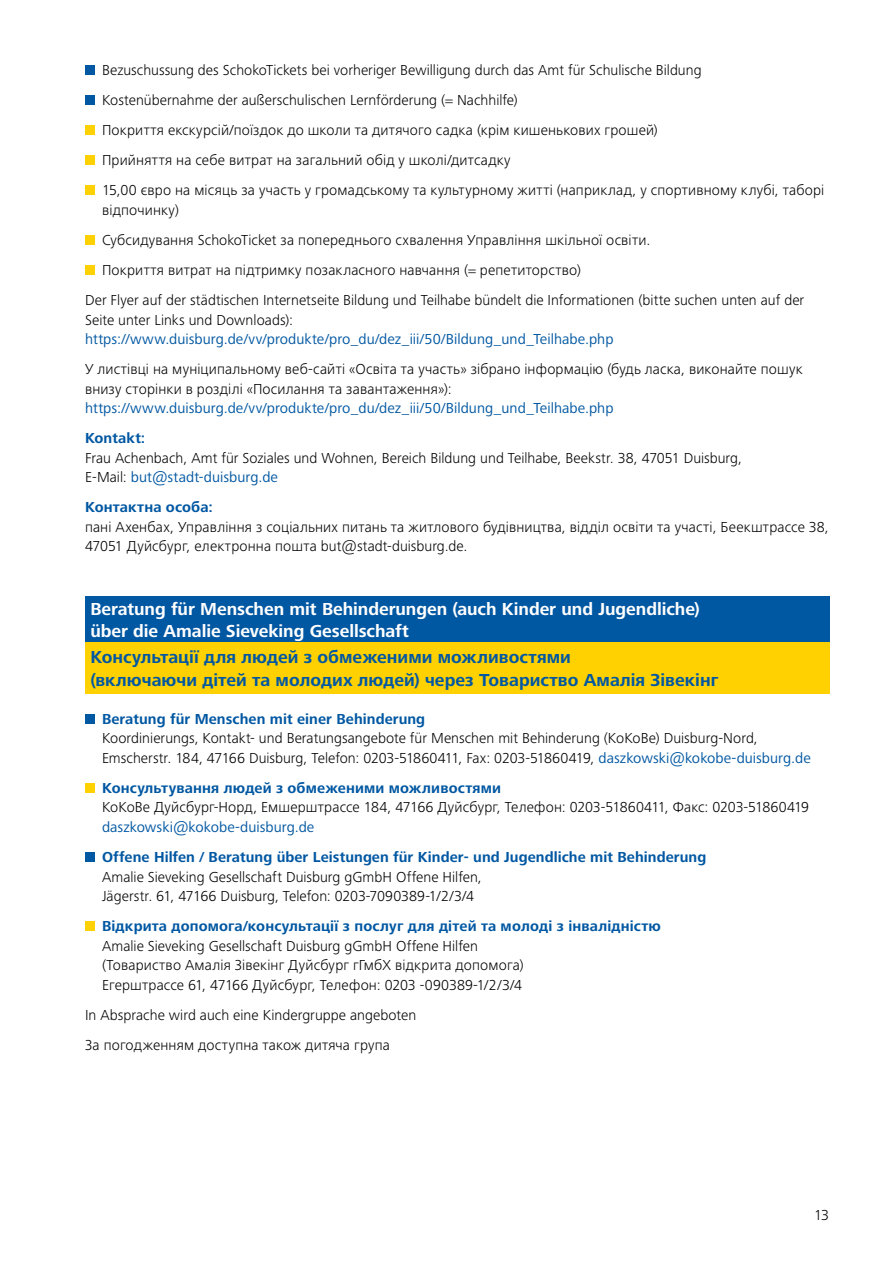
<style>
.page{position:relative;width:893px;height:1263px;background:#fff}
.page>*{position:absolute;margin:0;border:0;box-sizing:border-box;transform-origin:0 0}
.t1{font:700 18px/22.5px "Frutiger Next LTW1 G";letter-spacing:.005em;color:#0057a2}
.t2{font:700 18px/22.5px "Frutiger Next LTW1 G";letter-spacing:-.005em;color:#fff}
.t3{font:300 15px/19.5px "Frutiger Next LTW1 G";letter-spacing:.005em;color:#000}
.t4{font:700 15px "Frutiger Next LTW1 G";letter-spacing:.005em;color:#0057a2}
.t5{font:15px "Frutiger Next LTW1 G";letter-spacing:.005em;color:#0057a2}
.s1{font-weight:400;color:#0057a2}
</style>
<div class="page">
<div style="left:85px;top:65px;width:10px;height:10px;background:#0057a2"></div>
<div style="left:85px;top:95px;width:10px;height:10px;background:#0057a2"></div>
<div style="left:85px;top:125px;width:10px;height:10px;background:#ffd100"></div>
<div style="left:85px;top:155px;width:10px;height:10px;background:#ffd100"></div>
<div style="left:85px;top:185px;width:10px;height:10px;background:#ffd100"></div>
<div style="left:85px;top:235px;width:10px;height:10px;background:#ffd100"></div>
<div style="left:85px;top:265px;width:10px;height:10px;background:#ffd100"></div>
<div style="left:85px;top:596px;width:744px;height:47px;background:#0057a2"></div>
<div style="left:85px;top:643px;width:744px;height:51px;background:#ffd100"></div>
<div style="left:85px;top:714px;width:10px;height:10px;background:#0057a2"></div>
<div style="left:85px;top:783px;width:10px;height:10px;background:#ffd100"></div>
<div style="left:85px;top:852px;width:10px;height:10px;background:#0057a2"></div>
<div style="left:85px;top:921px;width:10px;height:10px;background:#ffd100"></div>
<p class="t3" style="left:102px;top:55px;width:724px;line-height:30.2px">Bezuschussung des SchokoTickets bei vorheriger Bewilligung durch das Amt für Schulische Bildung<br>Kostenübernahme der außerschulischen Lernförderung (= Nachhilfe)<br>Покриття екскурсій/поїздок до школи та дитячого садка (крім кишенькових грошей)<br>Прийняття на себе витрат на загальний обід у школі/дитсадку<br>15,00 євро на місяць за участь у громадському та культурному житті (наприклад, у спортивному клубі, таборі</p>
<p class="t3" style="left:102px;top:200px;width:78px">відпочинку)</p>
<p class="t3" style="left:102px;top:230px;width:550px">Субсидування SchokoTicket за попереднього схвалення Управління шкільної освіти.</p>
<p class="t3" style="left:102px;top:260px;width:480px">Покриття витрат на підтримку позакласного навчання (= репетиторство)</p>
<p class="t3" style="left:85px;top:290px;width:721px">Der Flyer auf der städtischen Internetseite Bildung und Teilhabe bündelt die Informationen (bitte suchen unten auf der</p>
<p class="t3" style="left:85px;top:310px;width:209px">Seite unter Links und Downloads):</p>
<p class="t5" style="left:85px;top:330px;width:530px">https://www.duisburg.de/vv/produkte/pro_du/dez_iii/50/Bildung_und_Teilhabe.php</p>
<p class="t3" style="left:85px;top:359px;width:719px">У листівці на муніципальному веб-сайті «Освіта та участь» зібрано інформацію (будь ласка, виконайте пошук внизу сторінки в розділі «Посилання та завантаження»):</p>
<p class="t5" style="left:85px;top:400px;width:530px">https://www.duisburg.de/vv/produkte/pro_du/dez_iii/50/Bildung_und_Teilhabe.php</p>
<p class="t4" style="left:85px;top:430px;width:62px">Kontakt:</p>
<p class="t3" style="left:85px;top:448px;width:659px">Frau Achenbach, Amt für Soziales und Wohnen, Bereich Bildung und Teilhabe, Beekstr. 38, 47051 Duisburg,<br>E-Mail: <span class="s1">but@stadt-duisburg.de</span></p>
<p class="t4" style="left:85px;top:499px;width:129px">Контактна особа:</p>
<p class="t3" style="left:85px;top:517px;width:745px">пані Ахенбах, Управління з соціальних питань та житлового будівництва, відділ освіти та участі, Беекштрассе 38,<br>47051 Дуйсбург, електронна пошта but@stadt-duisburg.de.</p>
<p class="t2" style="left:90px;top:598px;width:611px">Beratung für Menschen mit Behinderungen (auch Kinder und Jugendliche) über die Amalie Sieveking Gesellschaft</p>
<p class="t1" style="left:90px;top:647px;width:629px">Консультації для людей з обмеженими можливостями<br>(включаючи дітей та молодих людей) через Товариство Амалія Зівекінг</p>
<p class="t4" style="left:102px;top:710px;width:325px">Beratung für Menschen mit einer Behinderung</p>
<p class="t3" style="left:102px;top:728px;width:710px">Koordinierungs, Kontakt- und Beratungsangebote für Menschen mit Behinderung (KoKoBe) Duisburg-Nord,<br>Emscherstr. 184, 47166 Duisburg, Telefon: 0203-51860411, Fax: 0203-51860419, <span class="s1">daszkowski@kokobe-duisburg.de</span></p>
<p class="t4" style="left:102px;top:779px;width:401px">Консультування людей з обмеженими можливостями</p>
<p class="t3" style="left:102px;top:798px;width:709px">KoKoBe Дуйсбург-Норд, Емшерштрассе 184, 47166 Дуйсбург, Телефон: 0203-51860411, Факс: 0203-51860419</p>
<p class="t5" style="left:102px;top:818px;width:214px">daszkowski@kokobe-duisburg.de</p>
<p class="t4" style="left:102px;top:848px;width:606px">Offene Hilfen / Beratung über Leistungen für Kinder- und Jugendliche mit Behinderung</p>
<p class="t3" style="left:102px;top:867px;width:381px">Amalie Sieveking Gesellschaft Duisburg gGmbH Offene Hilfen,<br>Jägerstr. 61, 47166 Duisburg, Telefon: 0203-7090389-1/2/3/4</p>
<p class="t4" style="left:102px;top:917px;width:560px">Відкрита допомога/консультації з послуг для дітей та молоді з інвалідністю</p>
<p class="t3" style="left:102px;top:936px;width:423px">Amalie Sieveking Gesellschaft Duisburg gGmbH Offene Hilfen (Товариство Амалія Зівекінг Дуйсбург гГмбХ відкрита допомога)<br>Егерштрассе 61, 47166 Дуйсбург, Телефон: 0203 -090389-1/2/3/4</p>
<p class="t3" style="left:85px;top:1000px;width:333px;line-height:30.2px">In Absprache wird auch eine Kindergruppe angeboten<br>За погодженням доступна також дитяча група</p>
<p class="t3" style="left:814px;top:1206px;width:16px">13</p>
</div>
